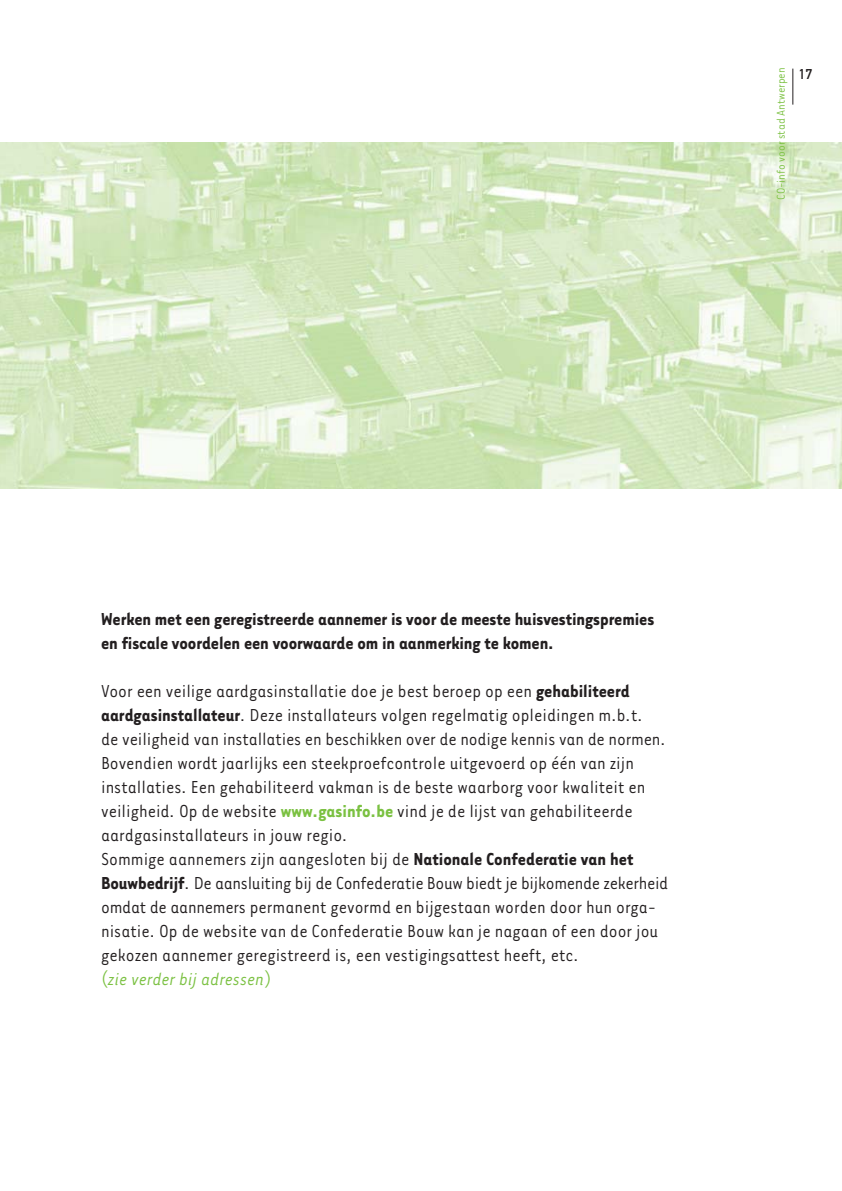
<style>
.page{position:relative;width:842px;height:1191px;background:#fff}
.page>*{position:absolute;margin:0;border:0;box-sizing:border-box;transform-origin:0 0}
.t1{font:20px/24px "Tarzana Nrw BBC";color:#231f20}
.t2{font:20px/24px "Tarzana Nrw BBC Bold";letter-spacing:-.005em;color:#231f20}
.t3{font:20px "Tarzana Nrw BBC Italic";color:#7bc142}
.t4{font:14px "DIN Mittelschrift";color:#231f20}
.t5{font:13px "Tarzana Nrw BBC";color:#7bc142}
.s1{font-family:"Tarzana Nrw BBC Bold"}
.s2{font-family:"Tarzana Nrw BBC Bold";color:#7bc142}
.s3{font-family:"Tarzana Nrw BBC"}
</style>
<div class="page">
<img style="left:0;top:142px;width:841px;height:346px">
<hr style="left:792px;top:69px;width:1px;height:36px;background:#231f20">
<p class="t5" style="left:772px;top:200px;width:134px;rotate:-90deg">CO-info voor stad Antwerpen</p>
<p class="t4" style="left:799px;top:69px;width:15px">17</p>
<p class="t2" style="left:101px;top:608px;width:555px">Werken met een geregistreerde aannemer is voor de meeste huisvestingspremies en fiscale voordelen een voorwaarde om in aanmerking te komen.</p>
<p class="t1" style="left:101px;top:678px;width:569px">Voor een veilige aardgasinstallatie doe je best beroep op een <span class="s1">gehabiliteerd aardgasinstallateur</span>. Deze installateurs volgen regelmatig opleidingen m.b.t.<br>de veiligheid van installaties en beschikken over de nodige kennis van de normen.<br>Bovendien wordt jaarlijks een steekproefcontrole uitgevoerd op één van zijn installaties. Een gehabiliteerd vakman is de beste waarborg voor kwaliteit en veiligheid. Op de website <span class="s2">www.gasinfo.be</span> vind je de lijst van gehabiliteerde aardgasinstallateurs in jouw regio.<br>Sommige aannemers zijn aangesloten bij de <span class="s1">Nationale Confederatie van het Bouwbedrijf</span>. De aansluiting bij de Confederatie Bouw biedt je bijkomende zekerheid omdat de aannemers permanent gevormd en bijgestaan worden door hun orga&shy;nisatie. Op de website van de Confederatie Bouw kan je nagaan of een door jou gekozen aannemer geregistreerd is, een vestigingsattest heeft, etc.</p>
<p class="t3" style="left:101px;top:966px;width:172px"><span class="s3">(</span>zie verder bij adressen<span class="s3">)</span></p>
</div>
